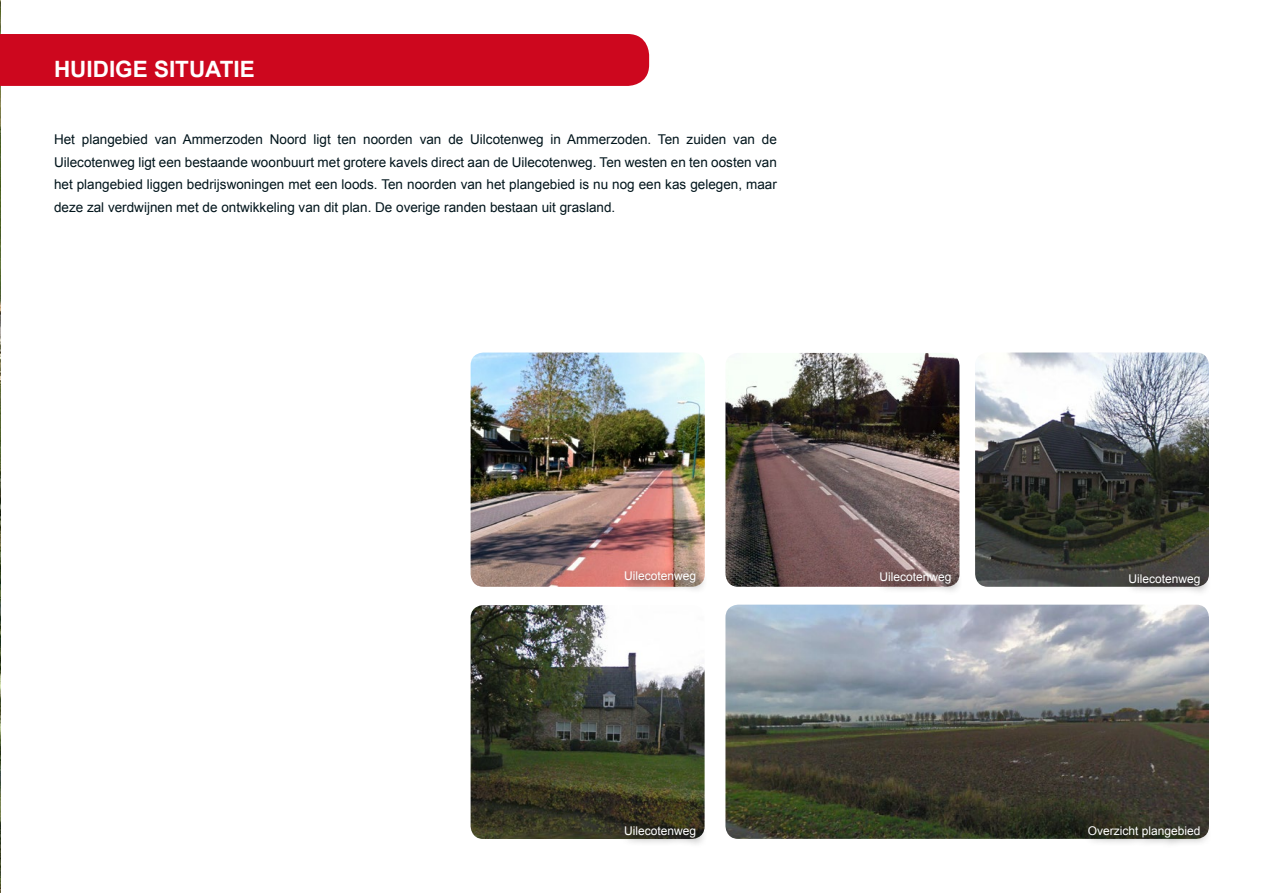
<style>
.page{position:relative;width:1263px;height:893px;background:#fff}
.page>*{position:absolute;margin:0;border:0;box-sizing:border-box;transform-origin:0 0}
.t1{font:700 22.5px "Arial";color:#fff}
.t2{font:13.5px/22.5px "Arial";color:#01141b;text-align:justify}
.t3{font:12px "Arial";color:#fff}
</style>
<div class="page">
<img style="left:725px;top:353px;width:234px;height:234px">
<img style="left:471px;top:352px;width:234px;height:235px">
<img style="left:0;top:0;width:1px;height:893px">
<div style="left:0;top:34px;width:649px;height:52px;background:#cd071e"></div>
<img style="left:471px;top:605px;width:234px;height:234px">
<img style="left:725px;top:605px;width:484px;height:234px">
<img style="left:975px;top:352px;width:234px;height:235px">
<div style="left:619px;top:566px;width:88px;height:28px;background:#000;opacity:.75"></div>
<div style="left:620px;top:821px;width:88px;height:28px;background:#000;opacity:.75"></div>
<div style="left:875px;top:567px;width:88px;height:28px;background:#000;opacity:.75"></div>
<div style="left:1083px;top:820px;width:129px;height:29px;background:#000;opacity:.75"></div>
<div style="left:1124px;top:568px;width:88px;height:28px;background:#000;opacity:.75"></div>
<h1 class="t1" style="left:54px;top:54px;width:202px">HUIDIGE SITUATIE</h1>
<p class="t2" style="left:54px;top:128px;width:724px">Het plangebied van Ammerzoden Noord ligt ten noorden van de Uilcotenweg in Ammerzoden. Ten zuiden van de Uilecotenweg ligt een bestaande woonbuurt met grotere kavels direct aan de Uilecotenweg. Ten westen en ten oosten van het plangebied liggen bedrijswoningen met een loods. Ten noorden van het plangebied is nu nog een kas gelegen, maar deze zal verdwijnen met de ontwikkeling van dit plan. De overige randen bestaan uit grasland.</p>
<p class="t3" style="left:624px;top:568px;width:74px">Uilecotenweg</p>
<p class="t3" style="left:624px;top:823px;width:74px">Uilecotenweg</p>
<p class="t3" style="left:879px;top:569px;width:74px">Uilecotenweg</p>
<p class="t3" style="left:1128px;top:570px;width:74px">Uilecotenweg</p>
<p class="t3" style="left:1088px;top:823px;width:114px">Overzicht plangebied</p>
</div>
